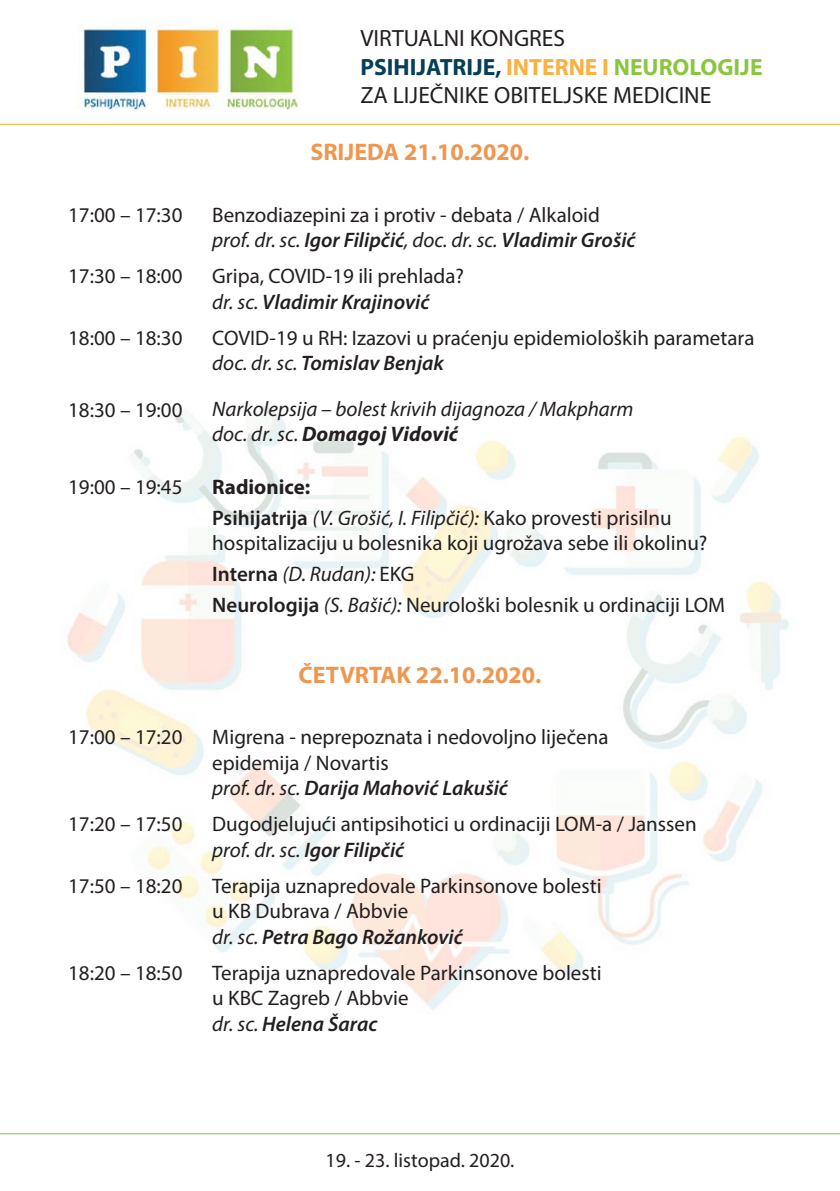
<style>
.page{position:relative;width:840px;height:1191px;background:#fff}
.page>*{position:absolute;margin:0;border:0;box-sizing:border-box;transform-origin:0 0}
.t1{font:700 24px "Myriad Pro";color:#ee9750}
.t2{font:23.6px/28.2px "Myriad Pro";color:#231f20}
.t3{font:21px/25.2px "Myriad Pro";color:#231f20}
.t4{font:italic 21px/25.2px "Myriad Pro";color:#231f20}
.t5{font:20px "Myriad Pro";color:#231f20}
.s1{font-weight:700;color:#043f58}
.s2{font-weight:700;color:#fbb03f}
.s3{font-weight:700;color:#8bc63e}
.s4{font-style:italic}
.s5{font-weight:600;font-style:italic}
.s6{font-weight:700}
.s7{font-weight:700;font-style:normal}
.s8{font-weight:600;font-style:normal}
.s9{font-style:normal}
.s10{font-weight:600}
</style>
<div class="page">
<img style="left:0;top:406px;width:839px;height:729px">
<img style="left:82px;top:20px;width:218px;height:90px">
<hr style="left:0;top:124px;width:839px;height:1px;background:#fbb03f">
<hr style="left:0;top:1133px;width:839px;height:1px;background:#8bc63e">
<p class="t2" style="left:360px;top:24px;width:403px">VIRTUALNI KONGRES<br><span class="s1">PSIHIJATRIJE,</span> <span class="s2">INTERNE I</span> <span class="s3">NEUROLOGIJE<br></span>ZA LIJEČNIKE OBITELJSKE MEDICINE</p>
<p class="t1" style="left:310px;top:136px;width:220px">SRIJEDA 21.10.2020.</p>
<p class="t3" style="left:68px;top:202px;width:116px">17:00 – 17:30</p>
<p class="t3" style="left:212px;top:202px;width:424px">Benzodiazepini za i protiv - debata / Alkaloid <span class="s4">prof. dr. sc.</span> <span class="s5">Igor Filipčić</span><span class="s4">, doc. dr. sc.</span> <span class="s5">Vladimir Grošić</span></p>
<p class="t3" style="left:68px;top:263px;width:116px">17:30 – 18:00</p>
<p class="t3" style="left:212px;top:263px;width:253px">Gripa, COVID-19 ili prehlada? <span class="s4">dr. sc.</span> <span class="s5">Vladimir Krajinović</span></p>
<p class="t3" style="left:68px;top:325px;width:116px">18:00 – 18:30</p>
<p class="t3" style="left:212px;top:325px;width:543px">COVID-19 u RH: Izazovi u praćenju epidemioloških parametara <span class="s4">doc. dr. sc.</span> <span class="s5">Tomislav Benjak</span></p>
<p class="t3" style="left:68px;top:397px;width:116px">18:30 – 19:00</p>
<p class="t4" style="left:212px;top:396px;width:422px">Narkolepsija – bolest krivih dijagnoza / Makpharm doc. dr. sc. <span class="s6">Domagoj Vidović</span></p>
<p class="t3" style="left:68px;top:474px;width:116px">19:00 – 19:45</p>
<p class="t4" style="left:212px;top:471px;width:460px;line-height:30.8px"><span class="s7">Radionice:<br></span><span class="s8">Psihijatrija</span> (V. Grošić, I. Filipčić): <span class="s9">Kako provesti prisilnu</span></p>
<p class="t3" style="left:212px;top:527px;width:514px;line-height:30.8px">hospitalizaciju u bolesnika koji ugrožava sebe ili okolinu?<br><span class="s10">Interna</span> <span class="s4">(D. Rudan):</span> EKG<br><span class="s10">Neurologija</span> <span class="s4">(S. Bašić):</span> Neurološki bolesnik u ordinaciji LOM</p>
<p class="t1" style="left:298px;top:659px;width:244px">ČETVRTAK 22.10.2020.</p>
<p class="t3" style="left:68px;top:724px;width:116px">17:00 – 17:20</p>
<p class="t3" style="left:212px;top:724px;width:397px">Migrena - neprepoznata i nedovoljno liječena epidemija / Novartis<br><span class="s4">prof. dr. sc.</span> <span class="s5">Darija Mahović Lakušić</span></p>
<p class="t3" style="left:68px;top:811px;width:116px">17:20 – 17:50</p>
<p class="t3" style="left:212px;top:811px;width:486px">Dugodjelujući antipsihotici u ordinaciji LOM-a / Janssen <span class="s4">prof. dr. sc.</span> <span class="s5">Igor Filipčić</span></p>
<p class="t3" style="left:68px;top:873px;width:116px">17:50 – 18:20</p>
<p class="t3" style="left:212px;top:873px;width:391px">Terapija uznapredovale Parkinsonove bolesti u KB Dubrava / Abbvie<br><span class="s4">dr. sc.</span> <span class="s5">Petra Bago Rožanković</span></p>
<p class="t3" style="left:68px;top:960px;width:116px">18:20 – 18:50</p>
<p class="t3" style="left:212px;top:960px;width:391px">Terapija uznapredovale Parkinsonove bolesti u KBC Zagreb / Abbvie<br><span class="s4">dr. sc.</span> <span class="s5">Helena Šarac</span></p>
<p class="t5" style="left:325px;top:1148px;width:190px">19. - 23. listopad. 2020.</p>
</div>
